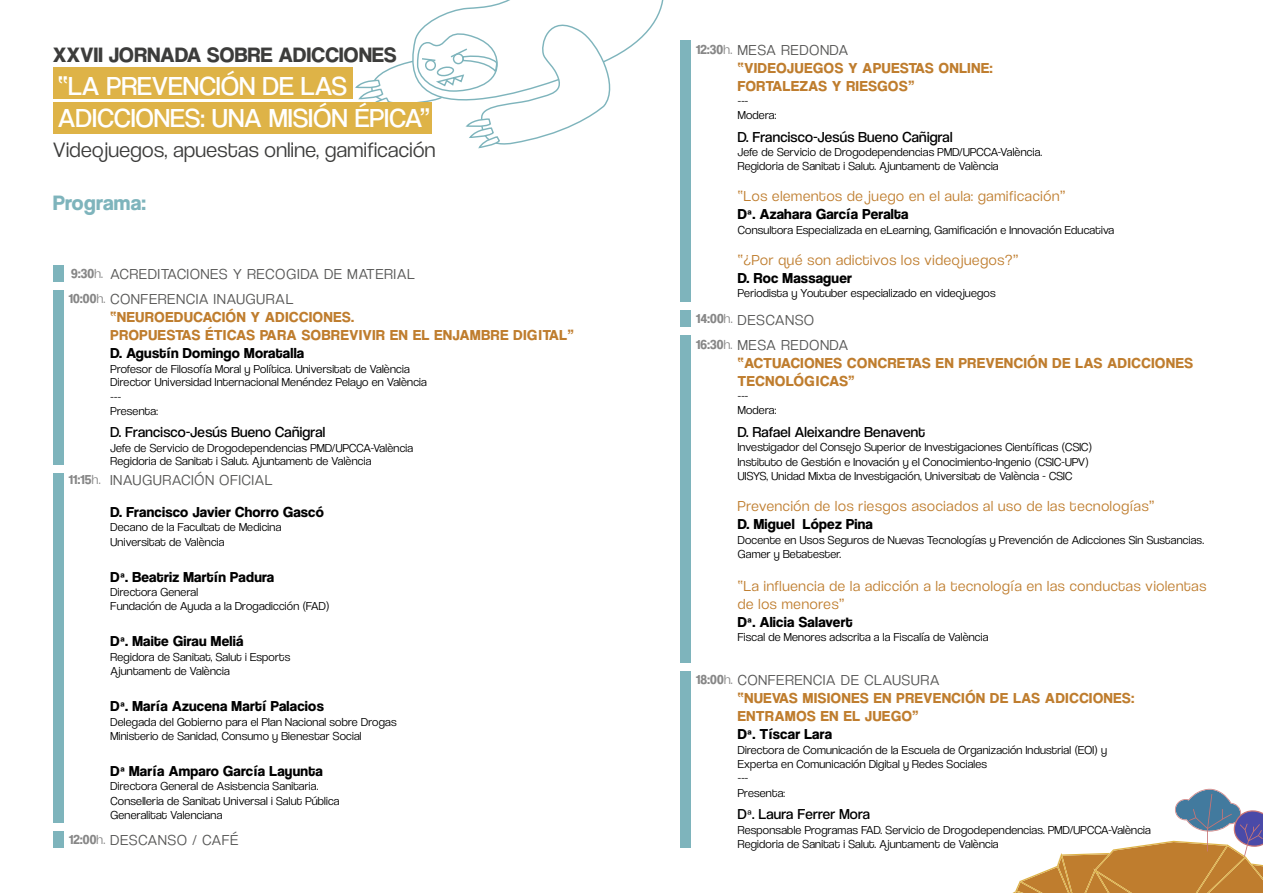
<style>
.page{position:relative;width:1263px;height:893px;background:#fff}
.page>*{position:absolute;margin:0;border:0;box-sizing:border-box;transform-origin:0 0}
.t1{font:27.15px/32.5px "Coolvetica Bk";letter-spacing:.02em;color:#fff}
.t2{font:21.75px "Coolvetica Lt";letter-spacing:.02em;color:#3c3c3b}
.t3{font:700 21.75px "Coolvetica Rg";letter-spacing:.02em;color:#3c3c3b}
.t4{font:700 21.75px "Coolvetica Rg";letter-spacing:.02em;color:#7eb4bc}
.t5{font:700 15px/18px "Coolvetica Rg";letter-spacing:.05em;color:#bf7d2e}
.t6{font:700 15px "Coolvetica Rg";letter-spacing:.02em;color:#000}
.t7{font:15px/18px "Coolvetica Lt";letter-spacing:.05em;color:#bf7d2e}
.t8{font:15px "Coolvetica Lt";letter-spacing:.07em;color:#575756}
.t9{font:15px "Coolvetica Bk";letter-spacing:.02em;color:#000}
.t10{font:700 13.5px "Coolvetica Rg";letter-spacing:.02em;color:#878787}
.t11{font:12px/14.4px "Coolvetica Lt";letter-spacing:.02em;color:#000}
.s1{font-family:"Coolvetica Rg";font-weight:700;font-size:13.5px;color:#878787}
.s2{font-size:13.5px;color:#878787}
.s3{font-family:"Coolvetica Lt";font-weight:400}
</style>
<div class="page">
<svg style="left:355px;top:0;width:309px;height:149px"></svg>
<div style="left:53px;top:102px;width:379px;height:32px;background:#deb347"></div>
<div style="left:53px;top:67px;width:300px;height:32px;background:#deb347"></div>
<div style="left:53px;top:265px;width:11px;height:17px;background:#7eb4bc"></div>
<div style="left:53px;top:831px;width:11px;height:17px;background:#7eb4bc"></div>
<div style="left:680px;top:310px;width:11px;height:17px;background:#7eb4bc"></div>
<div style="left:53px;top:290px;width:11px;height:175px;background:#7eb4bc"></div>
<div style="left:680px;top:671px;width:11px;height:177px;background:#7eb4bc"></div>
<div style="left:680px;top:41px;width:11px;height:261px;background:#7eb4bc"></div>
<div style="left:680px;top:336px;width:11px;height:327px;background:#7eb4bc"></div>
<div style="left:53px;top:474px;width:11px;height:349px;background:#7eb4bc"></div>
<svg style="left:1012px;top:789px;width:251px;height:104px"></svg>
<h2 class="t3" style="left:53px;top:42px;width:345px">XXVII JORNADA SOBRE ADICCIONES</h2>
<h1 class="t1" style="left:58px;top:69px;width:373px">“LA PREVENCIÓN DE LAS<br>ADICCIONES: UNA MISIÓN ÉPICA”</h1>
<h2 class="t2" style="left:53px;top:137px;width:384px">Videojuegos, apuestas online, gamificación</h2>
<h2 class="t4" style="left:53px;top:190px;width:94px">Programa:</h2>
<p class="t8" style="left:71px;top:265px;width:345px"><span class="s1">9:30</span><span class="s2">h.</span> ACREDITACIONES Y RECOGIDA DE MATERIAL</p>
<p class="t10" style="left:69px;top:291px;width:38px">10:00<span class="s3">h.</span></p>
<p class="t8" style="left:111px;top:291px;width:184px">CONFERENCIA INAUGURAL</p>
<p class="t5" style="left:111px;top:308px;width:464px">“NEUROEDUCACIÓN Y ADICCIONES.<br>PROPUESTAS ÉTICAS PARA SOBREVIVIR EN EL ENJAMBRE DIGITAL”</p>
<p class="t6" style="left:111px;top:344px;width:195px">D. Agustín Domingo Moratalla</p>
<p class="t11" style="left:111px;top:362px;width:318px">Profesor de Filosofía Moral y Política. Universitat de València Director Universidad Internacional Menéndez Pelayo en València ---<br>Presenta:</p>
<p class="t9" style="left:111px;top:423px;width:216px">D. Francisco-Jesús Bueno Cañigral</p>
<p class="t11" style="left:111px;top:441px;width:304px;line-height:13.5px">Jefe de Servicio de Drogodependencias PMD/UPCCA-València<br>Regidoria de Sanitat i Salut. Ajuntament de València</p>
<p class="t10" style="left:69px;top:472px;width:33px">11:15<span class="s3">h.</span></p>
<p class="t8" style="left:111px;top:471px;width:163px">INAUGURACIÓN OFICIAL</p>
<p class="t6" style="left:111px;top:503px;width:215px">D. Francisco Javier Chorro Gascó</p>
<p class="t11" style="left:111px;top:520px;width:172px">Decano de la Facultat de Medicina<br>Universitat de València</p>
<p class="t6" style="left:111px;top:568px;width:165px">Dª. Beatriz Martín Padura</p>
<p class="t11" style="left:111px;top:585px;width:221px">Directora General<br>Fundación de Ayuda a la Drogadicción (FAD)</p>
<p class="t6" style="left:111px;top:632px;width:134px">Dª. Maite Girau Meliá</p>
<p class="t11" style="left:111px;top:649px;width:181px">Regidora de Sanitat, Salut i Esports<br>Ajuntament de València</p>
<p class="t6" style="left:111px;top:697px;width:215px">Dª. María Azucena Martí Palacios</p>
<p class="t11" style="left:111px;top:714px;width:287px">Delegada del Gobierno para el Plan Nacional sobre Drogas<br>Ministerio de Sanidad, Consumo y Bienestar Social</p>
<p class="t6" style="left:111px;top:762px;width:214px">Dª María Amparo García Layunta</p>
<p class="t11" style="left:111px;top:779px;width:231px">Directora General de Asistencia Sanitaria.<br>Conselleria de Sanitat Universal i Salut Pública<br>Generalitat Valenciana</p>
<p class="t8" style="left:69px;top:831px;width:171px"><span class="s1">12:00</span><span class="s2">h.</span> DESCANSO / CAFÉ</p>
<p class="t10" style="left:696px;top:41px;width:38px">12:30<span class="s3">h.</span></p>
<p class="t8" style="left:738px;top:41px;width:112px">MESA REDONDA</p>
<p class="t5" style="left:738px;top:59px;width:256px">“VIDEOJUEGOS Y APUESTAS ONLINE:<br>FORTALEZAS Y RIESGOS”</p>
<p class="t11" style="left:738px;top:94px;width:40px">---<br>Modera:</p>
<p class="t9" style="left:738px;top:128px;width:216px">D. Francisco-Jesús Bueno Cañigral</p>
<p class="t11" style="left:738px;top:145px;width:306px;line-height:13.5px">Jefe de Servicio de Drogodependencias PMD/UPCCA-València.<br>Regidoria de Sanitat i Salut. Ajuntament de València</p>
<p class="t7" style="left:738px;top:187px;width:329px">“Los elementos de juego en el aula: gamificación”</p>
<p class="t6" style="left:738px;top:205px;width:172px">Dª. Azahara García Peralta</p>
<p class="t11" style="left:738px;top:222px;width:378px">Consultora Especializada en eLearning, Gamificación e Innovación Educativa</p>
<p class="t7" style="left:738px;top:251px;width:282px">“¿Por qué son adictivos los videojuegos?”</p>
<p class="t6" style="left:738px;top:269px;width:116px">D. Roc Massaguer</p>
<p class="t11" style="left:738px;top:286px;width:259px">Periodista y Youtuber especializado en videojuegos</p>
<p class="t8" style="left:696px;top:311px;width:119px"><span class="s1">14:00</span><span class="s2">h.</span> DESCANSO</p>
<p class="t10" style="left:696px;top:336px;width:38px">16:30<span class="s3">h.</span></p>
<p class="t8" style="left:738px;top:336px;width:112px">MESA REDONDA</p>
<p class="t5" style="left:738px;top:353px;width:457px">“ACTUACIONES CONCRETAS EN PREVENCIÓN DE LAS ADICCIONES<br>TECNOLÓGICAS”</p>
<p class="t11" style="left:738px;top:389px;width:40px">---<br>Modera:</p>
<p class="t9" style="left:738px;top:423px;width:189px">D. Rafael Aleixandre Benavent</p>
<p class="t11" style="left:738px;top:440px;width:356px">Investigador del Consejo Superior de Investigaciones Científicas (CSIC)<br>Instituto de Gestión e Inovación y el Conocimiento-Ingenio (CSIC-UPV)<br>UISYS, Unidad Mixta de Investigación, Universitat de València - CSIC</p>
<p class="t7" style="left:738px;top:497px;width:418px">Prevención de los riesgos asociados al uso de las tecnologías”</p>
<p class="t6" style="left:738px;top:516px;width:137px">D. Miguel López Pina</p>
<p class="t11" style="left:738px;top:532px;width:468px">Docente en Usos Seguros de Nuevas Tecnologías y Prevención de Adicciones Sin Sustancias.<br>Gamer y Betatester.</p>
<p class="t7" style="left:738px;top:576px;width:470px">“La influencia de la adicción a la tecnología en las conductas violentas de los menores”</p>
<p class="t6" style="left:738px;top:613px;width:116px">Dª. Alicia Salavert</p>
<p class="t11" style="left:738px;top:630px;width:252px">Fiscal de Menores adscrita a la Fiscalía de València</p>
<p class="t10" style="left:696px;top:672px;width:38px">18:00<span class="s3">h.</span></p>
<p class="t8" style="left:738px;top:671px;width:203px">CONFERENCIA DE CLAUSURA</p>
<p class="t5" style="left:738px;top:689px;width:398px">“NUEVAS MISIONES EN PREVENCIÓN DE LAS ADICCIONES:<br>ENTRAMOS EN EL JUEGO”</p>
<p class="t6" style="left:738px;top:725px;width:96px">Dª. Tíscar Lara</p>
<p class="t11" style="left:738px;top:742px;width:371px">Directora de Comunicación de la Escuela de Organización Industrial (EOI) y Experta en Comunicación Digital y Redes Sociales<br>---<br>Presenta:</p>
<p class="t9" style="left:738px;top:805px;width:134px">Dª. Laura Ferrer Mora</p>
<p class="t11" style="left:738px;top:822px;width:415px">Responsable Programas FAD. Servicio de Drogodependencias. PMD/UPCCA-València<br>Regidoria de Sanitat i Salut. Ajuntament de València</p>
</div>
